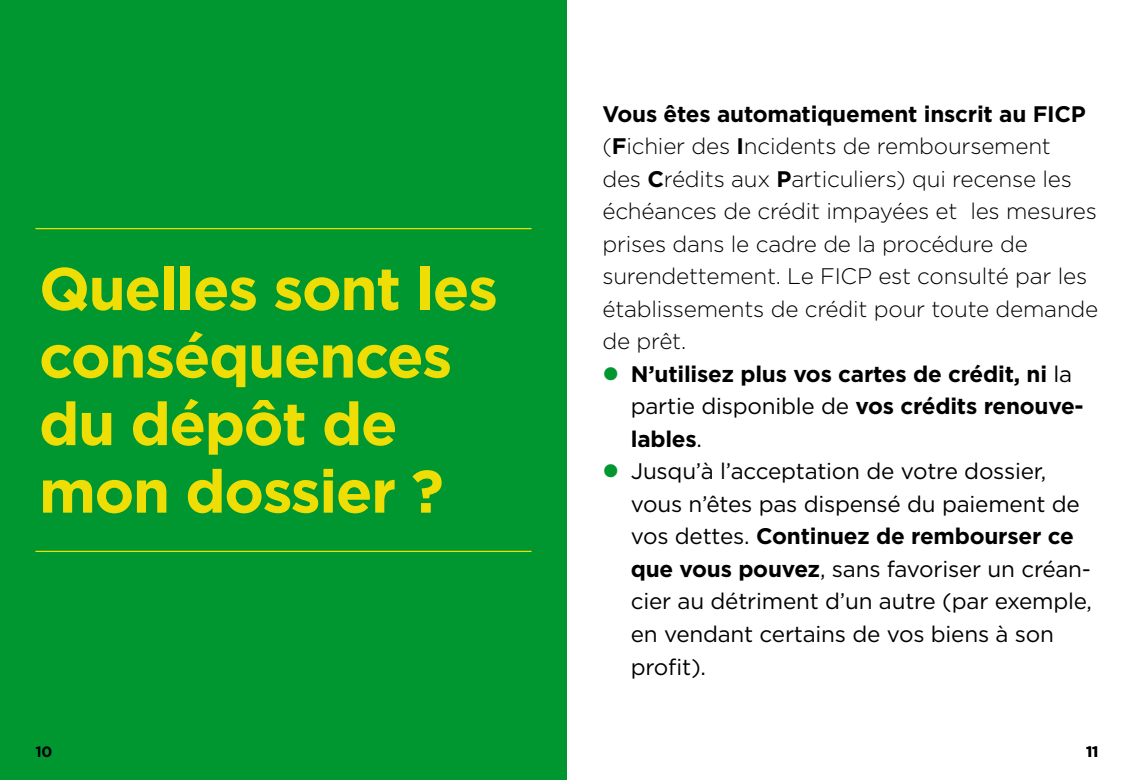
<style>
.page{position:relative;width:1134px;height:780px;background:#fff}
.page>*{position:absolute;margin:0;border:0;box-sizing:border-box;transform-origin:0 0}
.H1_-_chapitres{font:700 60px/67.5px "Gotham";letter-spacing:-.025em;color:#efde06}
.Texte{font:300 22.5px/32.5px "Gotham";letter-spacing:-.01em;color:#000}
.t1{font:22.5px/32.5px "Gotham";letter-spacing:-.01em;color:#000}
.t2{font:700 22.5px/32.5px "Gotham";letter-spacing:-.01em;color:#000}
.t3{font:700 15px "Gotham";color:#000}
.s1{font-weight:700}
.s2{font-weight:400}
</style>
<div class="page">
<div style="left:0;top:0;width:567px;height:780px;background:#009731"></div>
<hr style="left:35px;top:550px;width:496px;height:2px;background:#efde06">
<hr style="left:35px;top:228px;width:496px;height:1px;background:#efde06">
<h1 class="H1_-_chapitres" style="left:39px;top:255px;width:461px">Quelles sont les conséquences du dépôt de mon dossier ?</h1>
<p class="Texte" style="left:602px;top:97px;width:497px"><span class="s1">Vous êtes automatiquement inscrit au FICP </span>(<span class="s1">F</span>ichier des <span class="s1">I</span>ncidents de remboursement<br>des <span class="s1">C</span>rédits aux <span class="s1">P</span>articuliers) qui recense les échéances de crédit impayées et les mesures prises dans le cadre de la procédure de surendettement. Le FICP est consulté par les établissements de crédit pour toute demande de prêt.</p>
<p class="t2" style="left:631px;top:357px;width:454px">N’utilisez plus vos cartes de crédit, ni <span class="s2">la partie disponible de</span> vos crédits renouve&shy;lables<span class="s2">.</span></p>
<p class="t1" style="left:631px;top:454px;width:463px">Jusqu’à l’acceptation de votre dossier, vous n’êtes pas dispensé du paiement de vos dettes. <span class="s1">Continuez de rembourser ce que vous pouvez</span>, sans favoriser un créan&shy;cier au détriment d’un autre (par exemple, en vendant certains de vos biens à son profit).</p>
<p class="t3" style="left:35px;top:741px;width:19px">10</p>
<p class="t3" style="left:1086px;top:741px;width:14px">11</p>
</div>
